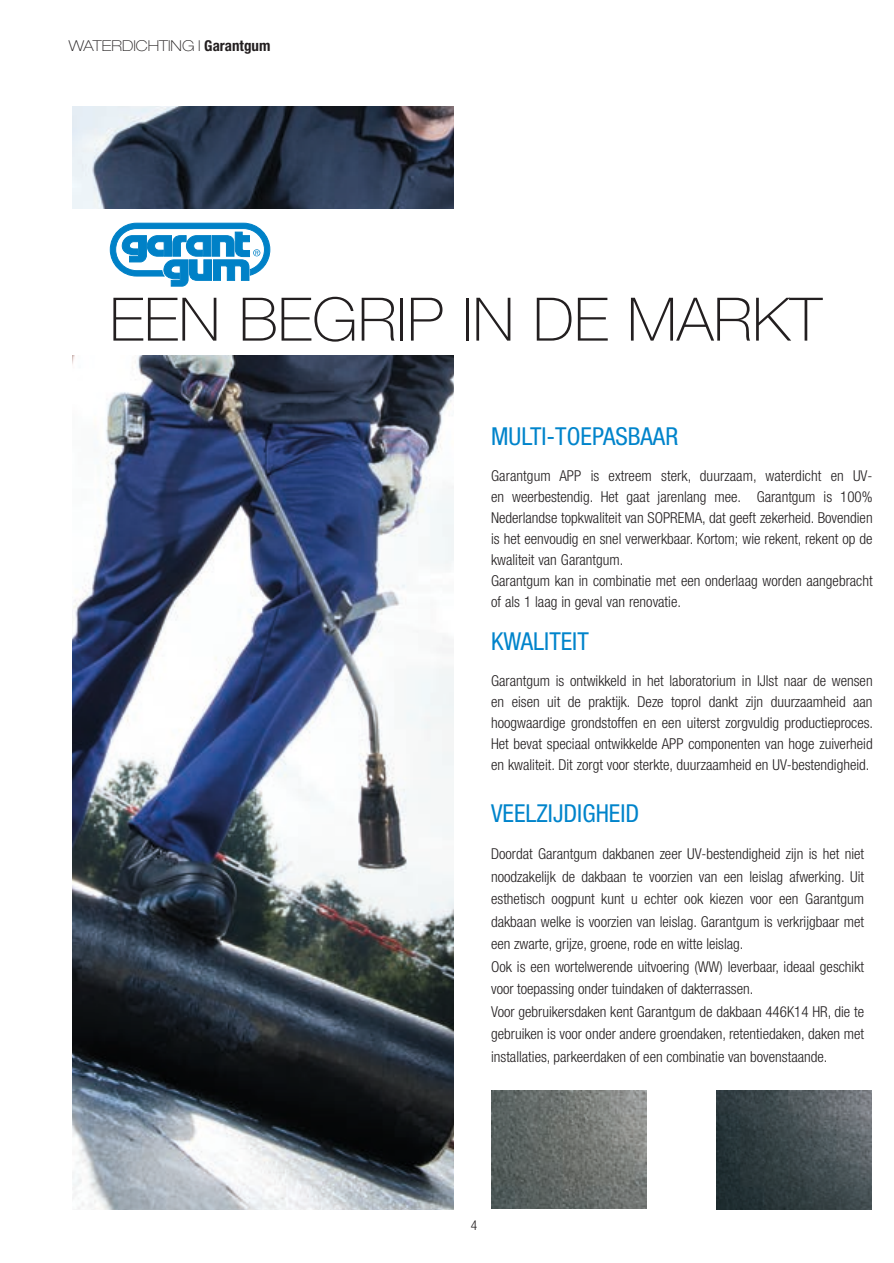
<style>
.page{position:relative;width:894px;height:1263px;background:#fff}
.page>*{position:absolute;margin:0;border:0;box-sizing:border-box;transform-origin:0 0}
.t1{font:100 60px "Helvetica Neue LT Std";color:#231f20}
.t2{font:condensed 24.75px "Helvetica Neue LT";color:#0084cb}
.t3{font:300 condensed 15px/21px "Helvetica Neue LT Std";color:#231f20}
.t4{font:100 expanded 15px "Helvetica Neue LT Std";color:#231f20}
.t5{font:300 condensed 13.5px "Helvetica Neue LT Std";color:#231f20}
.s1{font-weight:700;font-stretch:condensed}
</style>
<div class="page">
<img style="left:72px;top:106px;width:382px;height:1103px">
<div style="left:54px;top:210px;width:560px;height:145px;background:#fff"></div>
<img style="left:491px;top:1090px;width:155px;height:118px">
<img style="left:716px;top:1090px;width:155px;height:118px">
<svg style="left:110px;top:223px;width:160px;height:64px"></svg>
<p class="t4" style="left:69px;top:37px;width:203px">WATERDICHTING l <span class="s1">Garantgum</span></p>
<h1 class="t1" style="left:109px;top:285px;width:714px">EEN BEGRIP IN DE MARKT</h1>
<h2 class="t2" style="left:491px;top:422px;width:189px">MULTI-TOEPASBAAR</h2>
<p class="t3" style="left:491px;top:465px;width:383px">Garantgum APP is extreem sterk, duurzaam, waterdicht en UV&shy;en weerbestendig. Het gaat jarenlang mee. Garantgum is 100% Nederlandse topkwaliteit van SOPREMA, dat geeft zekerheid. Bovendien is het eenvoudig en snel verwerkbaar. Kortom; wie rekent, rekent op de kwaliteit van Garantgum.<br>Garantgum kan in combinatie met een onderlaag worden aangebracht of als 1 laag in geval van renovatie.</p>
<h2 class="t2" style="left:491px;top:626px;width:99px">KWALITEIT</h2>
<p class="t3" style="left:491px;top:669px;width:383px;text-align:justify">Garantgum is ontwikkeld in het laboratorium in IJlst naar de wensen en eisen uit de praktijk. Deze toprol dankt zijn duurzaamheid aan hoogwaardige grondstoffen en een uiterst zorgvuldig productieproces.<br>Het bevat speciaal ontwikkelde APP componenten van hoge zuiverheid en kwaliteit. Dit zorgt voor sterkte, duurzaamheid en UV-bestendigheid.</p>
<h2 class="t2" style="left:491px;top:798px;width:150px">VEELZIJDIGHEID</h2>
<p class="t3" style="left:491px;top:842px;width:374px;line-height:22.5px">Doordat Garantgum dakbanen zeer UV-bestendigheid zijn is het niet noodzakelijk de dakbaan te voorzien van een leislag afwerking. Uit esthetisch oogpunt kunt u echter ook kiezen voor een Garantgum dakbaan welke is voorzien van leislag. Garantgum is verkrijgbaar met een zwarte, grijze, groene, rode en witte leislag.<br>Ook is een wortelwerende uitvoering (WW) leverbaar, ideaal geschikt voor toepassing onder tuindaken of dakterrassen.<br>Voor gebruikersdaken kent Garantgum de dakbaan 446K14 HR, die te gebruiken is voor onder andere groendaken, retentiedaken, daken met installaties, parkeerdaken of een combinatie van bovenstaande.</p>
<p class="t5" style="left:471px;top:1217px;width:8px">4</p>
</div>
